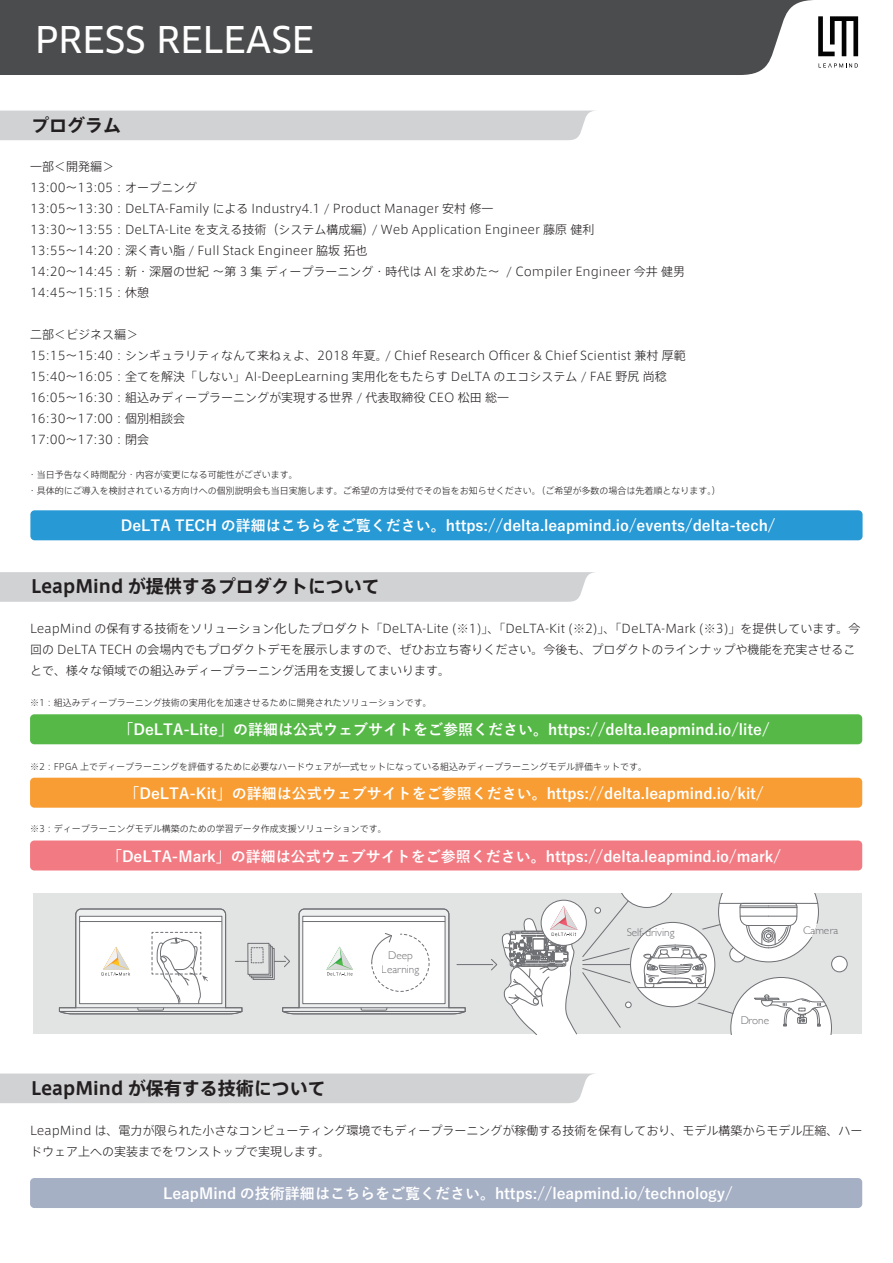
<style>
.page{position:relative;width:893px;height:1263px;background:#fff}
.page>*{position:absolute;margin:0;border:0;box-sizing:border-box;transform-origin:0 0}
.t1{font:36px "Clan Pro News";color:#fff}
.t2{font:700 18px "Axis Std";color:#231f20}
.t3{font:700 15px "Yu Go";color:#fff}
.t4{font:300 12px/21px "Axis Std";color:#231f20}
.t5{font:300 11.25px/13.4px "Gill Sans";color:#6e6f73;text-align:center}
.t6{font:300 9px/15.8px "Axis Std";color:#231f20}
</style>
<div class="page">
<div style="left:0;top:111px;width:593px;height:29px;background:#d1d2d4"></div>
<div style="left:30px;top:1178px;width:832px;height:30px;background:#a6b0c5;border-radius:4px"></div>
<div style="left:30px;top:510px;width:833px;height:30px;background:#2799d5;border-radius:4px"></div>
<div style="left:0;top:1073px;width:595px;height:30px;background:#d1d2d4"></div>
<div style="left:30px;top:714px;width:832px;height:30px;background:#56b947;border-radius:4px"></div>
<div style="left:0;top:572px;width:595px;height:30px;background:#d1d2d4"></div>
<div style="left:33px;top:894px;width:829px;height:140px;background:#e2e3e3"></div>
<svg style="left:832px;top:956px;width:15px;height:16px"></svg>
<div style="left:831px;top:956px;width:16px;height:16px;border:1px solid #6e6f73;border-radius:50%"></div>
<hr style="left:457px;top:964px;width:36px;height:1px;background:#6e6f73">
<svg style="left:491px;top:894px;width:352px;height:140px"></svg>
<svg style="left:59px;top:909px;width:407px;height:105px"></svg>
<div style="left:30px;top:778px;width:832px;height:30px;background:#f89d33;border-radius:4px"></div>
<div style="left:30px;top:840px;width:832px;height:30px;background:#f27b83;border-radius:4px"></div>
<div style="left:0;top:0;width:813px;height:75px;background:#4b4c4d"></div>
<svg style="left:818px;top:16px;width:40px;height:40px"></svg>
<svg style="left:819px;top:63px;width:39px;height:5px"></svg>
<h1 class="t1" style="left:35px;top:18px;width:281px">PRESS RELEASE</h1>
<h2 class="t2" style="left:31px;top:111px;width:92px">プログラム</h2>
<p class="t4" style="left:30px;top:156px;width:656px">一部＜開発編＞<br>13:00～13:05：オープニング<br>13:05～13:30：DeLTA-Family による Industry4.1 / Product Manager 安村 修一<br>13:30～13:55：DeLTA-Lite を支える技術（システム構成編）/ Web Application Engineer 藤原 健利<br>13:55～14:20：深く青い脂 / Full Stack Engineer 脇坂 拓也<br>14:20～14:45：新・深層の世紀 ～第 3 集 ディープラーニング・時代は AI を求めた～ / Compiler Engineer 今井 健男14:45～15:15：休憩</p>
<p class="t4" style="left:30px;top:324px;width:657px">二部＜ビジネス編＞<br>15:15～15:40：シンギュラリティなんて来ねぇよ、2018 年夏。/ Chief Research Officer &amp; Chief Scientist 兼村 厚範15:40～16:05：全てを解決「しない」AI-DeepLearning 実用化をもたらす DeLTA のエコシステム / FAE 野尻 尚稔16:05～16:30：組込みディープラーニングが実現する世界 / 代表取締役 CEO 松田 総一<br>16:30～17:00：個別相談会<br>17:00～17:30：閉会</p>
<p class="t6" style="left:28px;top:466px;width:695px">・当日予告なく時間配分・内容が変更になる可能性がございます。<br>・ 具体的にご導入を検討されている方向けへの個別説明会も当日実施します。ご希望の方は受付でその旨をお知らせください。（ご希望が多数の場合は先着順となります。）</p>
<p class="t3" style="left:121px;top:517px;width:656px">DeLTA TECH の詳細はこちらをご覧ください。https://delta.leapmind.io/events/delta-tech/</p>
<h2 class="t2" style="left:31px;top:573px;width:350px">LeapMind が提供するプロダクトについて</h2>
<p class="t4" style="left:30px;top:618px;width:832px">LeapMind の保有する技術をソリューション化したプロダクト「DeLTA-Lite (※1)」、「DeLTA-Kit (※2)」、「DeLTA-Mark (※3)」を提供しています。今回の DeLTA TECH の会場内でもプロダクトデモを展示しますので、ぜひお立ち寄りください。今後も、プロダクトのラインナップや機能を充実させることで、様々な領域での組込みディープラーニング活用を支援してまいります。</p>
<p class="t6" style="left:30px;top:694px;width:403px">※1：組込みディープラーニング技術の実用化を加速させるために開発されたソリューションです。</p>
<p class="t3" style="left:119px;top:721px;width:652px">「DeLTA-Lite」の詳細は公式ウェブサイトをご参照ください。https://delta.leapmind.io/lite/</p>
<p class="t6" style="left:30px;top:758px;width:619px">※2：FPGA 上でディープラーニングを評価するために必要なハードウェアが一式セットになっている組込みディープラーニングモデル評価キットです。</p>
<p class="t3" style="left:125px;top:785px;width:640px">「DeLTA-Kit」の詳細は公式ウェブサイトをご参照ください。https://delta.leapmind.io/kit/</p>
<p class="t6" style="left:30px;top:820px;width:358px">※3：ディープラーニングモデル構築のための学習データ作成支援ソリューションです。</p>
<p class="t3" style="left:107px;top:847px;width:675px">「DeLTA-Mark」の詳細は公式ウェブサイトをご参照ください。https://delta.leapmind.io/mark/</p>
<h2 class="t2" style="left:31px;top:1074px;width:296px">LeapMind が保有する技術について</h2>
<p class="t5" style="left:382px;top:948px;width:39px">Deep<br>Learning</p>
<p class="t5" style="left:627px;top:925px;width:49px">Self-driving</p>
<p class="t5" style="left:740px;top:1013px;width:30px">Drone</p>
<p class="t5" style="left:803px;top:923px;width:37px">Camera</p>
<p class="t4" style="left:30px;top:1119px;width:834px">LeapMind は、電力が限られた小さなコンピューティング環境でもディープラーニングが稼働する技術を保有しており、モデル構築からモデル圧縮、ハードウェア上への実装までをワンストップで実現します。</p>
<p class="t3" style="left:163px;top:1185px;width:571px">LeapMind の技術詳細はこちらをご覧ください。https://leapmind.io/technology/</p>
</div>
